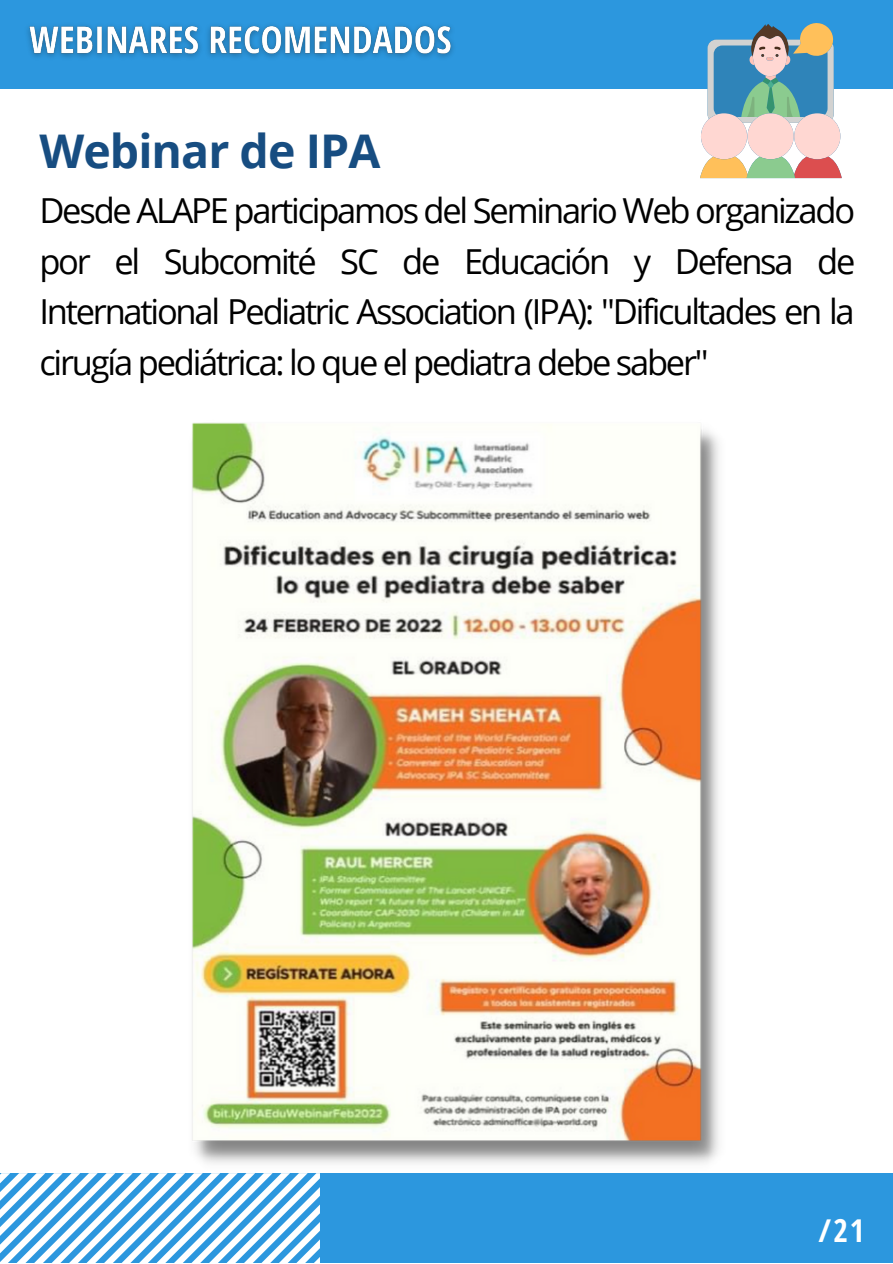
<style>
.page{position:relative;width:893px;height:1264px;background:#fff}
.page>*{position:absolute;margin:0;border:0;box-sizing:border-box;transform-origin:0 0}
.t1{font:700 46.5px "Open Sans";letter-spacing:-.02em;color:#174d81}
.t2{font:34.5px/50.6px "Open Sans";letter-spacing:-.065em;color:#000;text-align:justify}
.t3{font:700 31.5px "Open Sans Condensed";color:#fff}
</style>
<div class="page">
<div style="left:0;top:0;width:892px;height:89px;background:#2c97de"></div>
<div style="left:0;top:1173px;width:892px;height:89px;background:#2c97de"></div>
<svg style="left:0;top:1173px;width:320px;height:89px"></svg>
<img style="left:192px;top:422px;width:527px;height:742px">
<svg style="left:700px;top:23px;width:141px;height:155px"></svg>
<img style="left:27px;top:25px;width:426px;height:33px">
<h1 class="t1" style="left:39px;top:118px;width:342px">Webinar de IPA</h1>
<p class="t2" style="left:39px;top:184px;width:817px">Desde ALAPE participamos del Seminario Web organizado por el Subcomité SC de Educación y Defensa de International Pediatric Association (IPA): "Dificultades en la cirugía pediátrica: lo que el pediatra debe saber"</p>
<p class="t3" style="left:818px;top:1207px;width:47px">/21</p>
</div>
